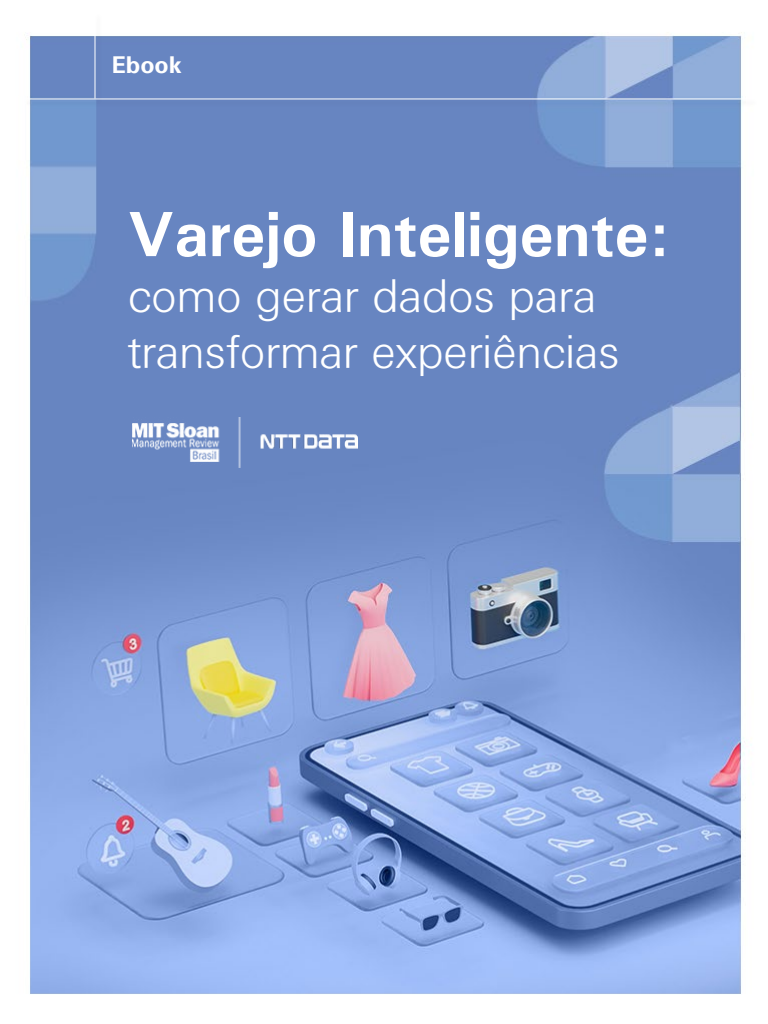
<style>
.page{position:relative;width:768px;height:1024px;background:#fff}
.page>*{position:absolute;margin:0;border:0;box-sizing:border-box;transform-origin:0 0}
.t1{font:700 64.1px "Univers";color:#fff}
.t2{font:300 46.7px/56.1px "Univers BQ";color:#fff}
.t3{font:700 23.2px "Univers 65";color:#fff}
</style>
<div class="page">
<img style="left:26px;top:32px;width:720px;height:962px">
<div style="left:23px;top:98px;width:736px;height:9px;background:#000;opacity:.1"></div>
<hr style="left:24px;top:99px;width:728px;height:1px;background:#fff">
<div style="left:94px;top:12px;width:9px;height:94px;background:#000;opacity:.1"></div>
<hr style="left:95px;top:13px;width:1px;height:86px;background:#fff">
<img style="left:132px;top:418px;width:225px;height:50px">
<p class="t3" style="left:112px;top:50px;width:71px">Ebook</p>
<h1 class="t1" style="left:128px;top:195px;width:544px">Varejo Inteligente:</h1>
<p class="t2" style="left:128px;top:269px;width:493px">como gerar dados para transformar experiências</p>
</div>
